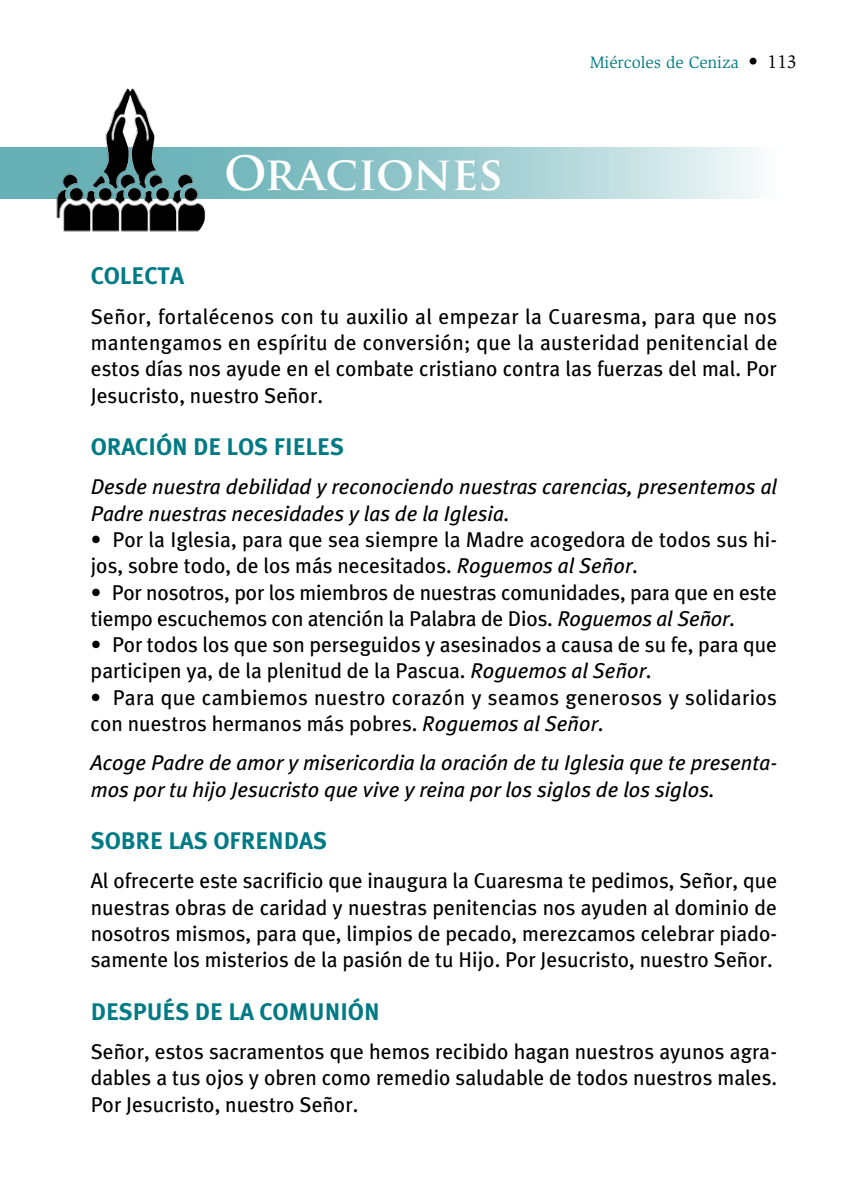
<style>
.page{position:relative;width:851px;height:1191px;background:#fff}
.page>*{position:absolute;margin:0;border:0;box-sizing:border-box;transform-origin:0 0}
.t1{font:700 46px "Trajan Pro";color:#fff}
.t2{font:700 24px "Meta Plus";color:#007b85}
.t3{font:21.4px/26.4px "Meta Plus";color:#000}
.t4{font:italic 21.4px/26.4px "Meta Plus";color:#000}
.t5{font:17px "Slimbach";color:#007b85}
.s1{font-size:19px;color:#000}
.s2{font-style:italic}
</style>
<div class="page">
<svg style="left:0;top:148px;width:759px;height:51px;background:#a0ced1"></svg>
<img style="left:48px;top:88px;width:158px;height:144px">
<h1 class="t1" style="left:224px;top:145px;width:280px">ORACIONES</h1>
<p class="t5" style="left:589px;top:52px;width:209px">Miércoles de Ceniza <span class="s1">• 113</span></p>
<p class="t2" style="left:91px;top:262px;width:95px">COLECTA</p>
<p class="t3" style="left:91px;top:303px;width:688px;text-align:justify">Señor, fortalécenos con tu auxilio al empezar la Cuaresma, para que nos mantengamos en espíritu de conversión; que la austeridad penitencial de estos días nos ayude en el combate cristiano contra las fuerzas del mal. Por Jesucristo, nuestro Señor.</p>
<p class="t2" style="left:91px;top:433px;width:255px">ORACIÓN DE LOS FIELES</p>
<p class="t4" style="left:91px;top:473px;width:687px">Desde nuestra debilidad y reconociendo nuestras carencias, presentemos al<br>Padre nuestras necesidades y las de la Iglesia.</p>
<p class="t3" style="left:91px;top:526px;width:687px">• Por la Iglesia, para que sea siempre la Madre acogedora de todos sus hi&shy;jos, sobre todo, de los más necesitados. <span class="s2">Roguemos al Señor</span>.</p>
<p class="t3" style="left:91px;top:578px;width:687px">• Por nosotros, por los miembros de nuestras comunidades, para que en este tiempo escuchemos con atención la Palabra de Dios. <span class="s2">Roguemos al Señor</span>.</p>
<p class="t3" style="left:91px;top:631px;width:687px">• Por todos los que son perseguidos y asesinados a causa de su fe, para que participen ya, de la plenitud de la Pascua. <span class="s2">Roguemos al Señor</span>.</p>
<p class="t3" style="left:91px;top:684px;width:688px">• Para que cambiemos nuestro corazón y seamos generosos y solidarios con nuestros hermanos más pobres. <span class="s2">Roguemos al Señor</span>.</p>
<p class="t4" style="left:91px;top:749px;width:688px">Acoge Padre de amor y misericordia la oración de tu Iglesia que te presenta&shy;mos por tu hijo Jesucristo que vive y reina por los siglos de los siglos.</p>
<p class="t2" style="left:91px;top:827px;width:238px">SOBRE LAS OFRENDAS</p>
<p class="t3" style="left:91px;top:867px;width:688px;text-align:justify">Al ofrecerte este sacrificio que inaugura la Cuaresma te pedimos, Señor, que nuestras obras de caridad y nuestras penitencias nos ayuden al dominio de nosotros mismos, para que, limpios de pecado, merezcamos celebrar piado&shy;samente los misterios de la pasión de tu Hijo. Por Jesucristo, nuestro Señor.</p>
<p class="t2" style="left:91px;top:997px;width:290px">DESPUÉS DE LA COMUNIÓN</p>
<p class="t3" style="left:91px;top:1038px;width:687px;text-align:justify">Señor, estos sacramentos que hemos recibido hagan nuestros ayunos agra&shy;dables a tus ojos y obren como remedio saludable de todos nuestros males.<br>Por Jesucristo, nuestro Señor.</p>
</div>
